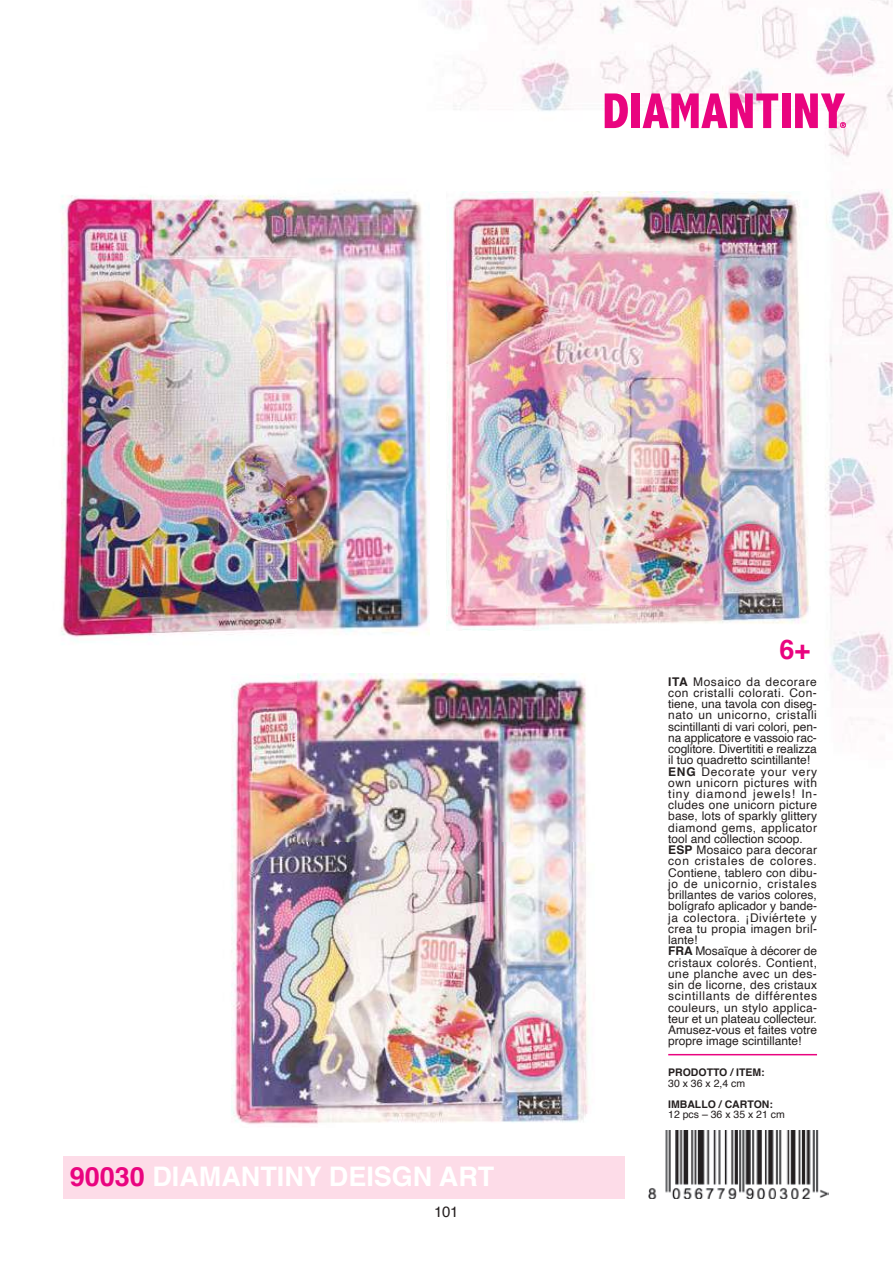
<style>
.page{position:relative;width:893px;height:1263px;background:#fff}
.page>*{position:absolute;margin:0;border:0;box-sizing:border-box;transform-origin:0 0}
.t1{font:700 27px "Helvetica";color:#fff}
.t2{font:700 27px "Helvetica";color:#e9047f}
.t3{font:15px "Helvetica";color:#241f1f}
.t4{font:12px/11.2px "Helvetica";letter-spacing:.02em;color:#241f1f}
.t5{font:700 10.5px "Helvetica";color:#241f1f}
.t6{font:10.5px "Helvetica";color:#241f1f}
.s1{color:#e9047f}
.s2{font-weight:700}
</style>
<div class="page">
<img style="left:298px;top:0;width:595px;height:725px">
<svg style="left:605px;top:93px;width:23px;height:35px"></svg>
<div style="left:632px;top:93px;width:8px;height:35px;background:#e9047f"></div>
<svg style="left:642px;top:93px;width:136px;height:35px"></svg>
<div style="left:782px;top:93px;width:8px;height:35px;background:#e9047f"></div>
<svg style="left:795px;top:93px;width:51px;height:35px"></svg>
<div style="left:64px;top:1156px;width:561px;height:43px;background:#fddce8"></div>
<hr style="left:668px;top:1054px;width:149px;height:1px;background:#e9047f">
<img style="left:648px;top:1131px;width:181px;height:68px">
<img style="left:61px;top:179px;width:368px;height:467px">
<img style="left:231px;top:674px;width:358px;height:450px">
<img style="left:298px;top:674px;width:313px;height:168px">
<img style="left:446px;top:192px;width:365px;height:439px">
<h1 class="t1" style="left:70px;top:1165px;width:426px"><span class="s1">90030</span> DIAMANTINY DEISGN ART</h1>
<p class="t3" style="left:434px;top:1206px;width:26px">101</p>
<h1 class="t2" style="left:779px;top:639px;width:32px">6+</h1>
<p class="t4" style="left:668px;top:677px;width:150px"><span class="s2">ITA</span> Mosaico da decorare con cristalli colorati. Con&shy;tiene, una tavola con diseg&shy;nato un unicorno, cristalli scintillanti di vari colori, pen&shy;na applicatore e vassoio rac&shy;coglitore. Divertititi e realizza il tuo quadretto scintillante!<br><span class="s2">ENG</span> Decorate your very own unicorn pictures with tiny diamond jewels! In&shy;cludes one unicorn picture base, lots of sparkly glittery diamond gems, applicator tool and collection scoop.<br><span class="s2">ESP</span> Mosaico para decorar con cristales de colores.<br>Contiene, tablero con dibu&shy;jo de unicornio, cristales brillantes de varios colores, bolígrafo aplicador y bande&shy;ja colectora. ¡Diviértete y crea tu propia imagen bril&shy;lante!<br><span class="s2">FRA</span> Mosaïque à décorer de cristaux colorés. Contient, une planche avec un des&shy;sin de licorne, des cristaux scintillants de différentes couleurs, un stylo applica&shy;teur et un plateau collecteur.<br>Amusez-vous et faites votre propre image scintillante!</p>
<p class="t5" style="left:668px;top:1068px;width:98px">PRODOTTO / ITEM:</p>
<p class="t6" style="left:668px;top:1078px;width:78px">30 x 36 x 2,4 cm</p>
<p class="t5" style="left:668px;top:1099px;width:106px">IMBALLO / CARTON:</p>
<p class="t6" style="left:668px;top:1110px;width:118px">12 pcs – 36 x 35 x 21 cm</p>
</div>
